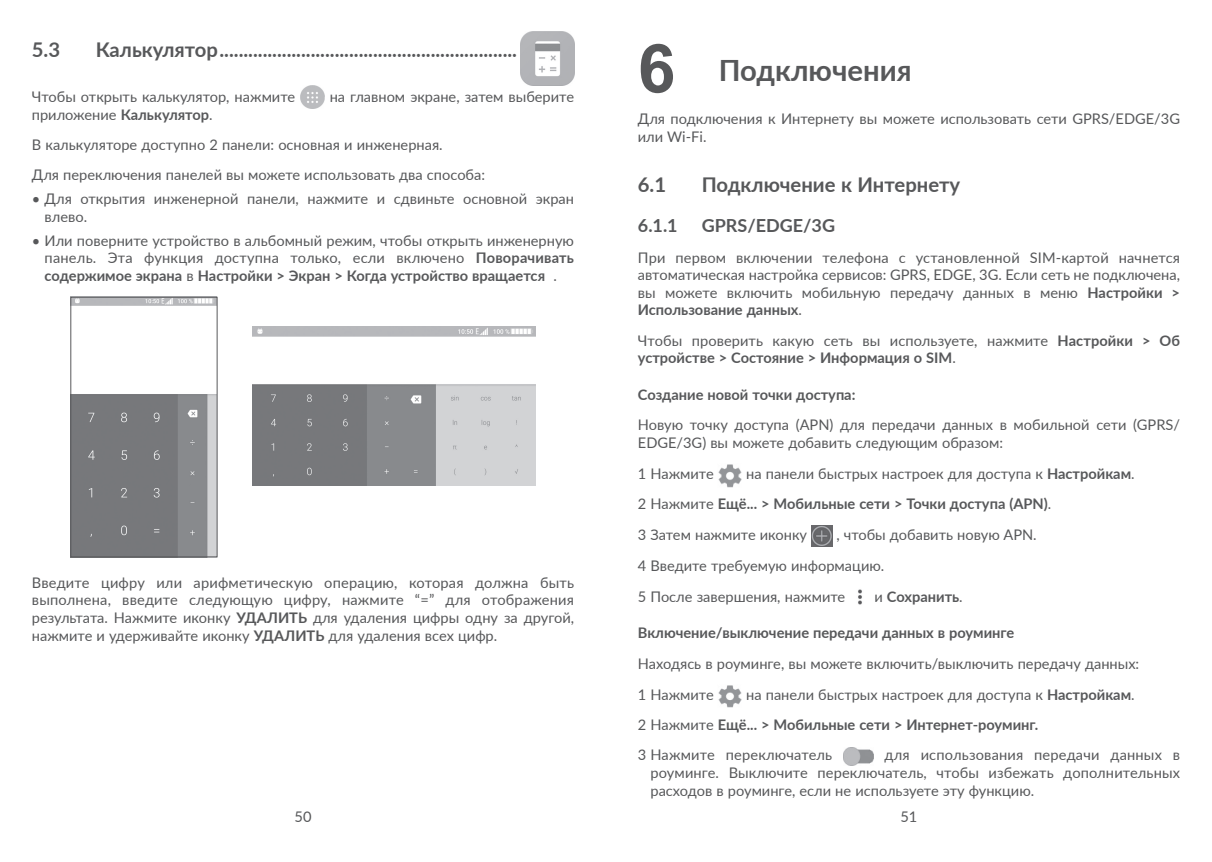
<style>
.page{position:relative;width:1212px;height:862px;background:#fff}
.page>*{position:absolute;margin:0;border:0;box-sizing:border-box;transform-origin:0 0}
.t1{font:700 67.5px "Arial";color:#57585a}
.t2{font:700 29.25px "Lato";color:#57585a}
.t3{font:700 20.25px "Lato";color:#57585a}
.t4{font:700 18px "Lato";color:#57585a}
.Body{font:14.62px/17.6px "Lato";color:#57585a;text-align:justify}
.Body-2{font:700 14.62px/17.6px "Lato";color:#57585a}
.Heading_3{font:700 14.62px "Lato";color:#57585a}
.s1{font-weight:700}
.s2{font-weight:400}
</style>
<div class="page">
<img style="left:521px;top:32px;width:53px;height:53px">
<img style="left:300px;top:85px;width:25px;height:23px">
<img style="left:72px;top:298px;width:144px;height:257px">
<img style="left:253px;top:326px;width:282px;height:159px">
<div style="left:70px;top:296px;width:148px;height:261px;border:1px solid #57585a"></div>
<img style="left:718px;top:464px;width:24px;height:23px">
<img style="left:811px;top:525px;width:21px;height:21px">
<img style="left:858px;top:589px;width:4px;height:16px">
<img style="left:718px;top:685px;width:24px;height:22px">
<img style="left:843px;top:747px;width:31px;height:17px">
<p class="t3" style="left:32px;top:34px;width:30px">5.3</p>
<p class="t3" style="left:96px;top:34px;width:423px">Калькулятор..............................................................</p>
<p class="Body" style="left:32px;top:87px;width:265px">Чтобы открыть калькулятор, нажмите</p>
<p class="Body" style="left:330px;top:87px;width:246px">на главном экране, затем выберите</p>
<p class="Body" style="left:32px;top:105px;width:182px">приложение <span class="s1">Калькулятор</span>.</p>
<p class="Body" style="left:32px;top:135px;width:412px">В калькуляторе доступно 2 панели: основная и инженерная.</p>
<p class="Body" style="left:32px;top:166px;width:455px">Для переключения панелей вы можете использовать два способа:</p>
<p class="Body" style="left:45px;top:189px;width:531px;text-indent:-13px">• Для открытия инженерной панели, нажмите и сдвиньте основной экран влево.</p>
<p class="Body" style="left:45px;top:231px;width:531px;text-indent:-13px">• Или поверните устройство в альбомный режим, чтобы открыть инженерную панель. Эта функция доступна только, если включено <span class="s1">Поворачивать содержимое экрана</span> в <span class="s1">Настройки &gt; Экран &gt; Когда устройство вращается</span> .</p>
<p class="Body" style="left:32px;top:573px;width:544px">Введите цифру или арифметическую операцию, которая должна быть выполнена, введите следующую цифру, нажмите “=” для отображения результата. Нажмите иконку <span class="s1">УДАЛИТЬ</span> для удаления цифры одну за другой, нажмите и удерживайте иконку <span class="s1">УДАЛИТЬ</span> для удаления всех цифр.</p>
<p class="t1" style="left:638px;top:24px;width:39px">6</p>
<p class="t2" style="left:719px;top:49px;width:194px">Подключения</p>
<p class="Body" style="left:638px;top:109px;width:544px">Для подключения к Интернету вы можете использовать сети GPRS/EDGE/3G или Wi-Fi.</p>
<p class="t3" style="left:638px;top:169px;width:30px">6.1</p>
<p class="t3" style="left:702px;top:169px;width:260px">Подключение к Интернету</p>
<p class="t4" style="left:638px;top:212px;width:41px">6.1.1</p>
<p class="t4" style="left:702px;top:212px;width:135px">GPRS/EDGE/3G</p>
<p class="Body" style="left:638px;top:248px;width:544px">При первом включении телефона с установленной SIM-картой начнется автоматическая настройка сервисов: GPRS, EDGE, 3G. Если сеть не подключена, вы можете включить мобильную передачу данных в меню <span class="s1">Настройки &gt; Использование данных</span>.</p>
<p class="Body-2" style="left:638px;top:331px;width:544px"><span class="s2">Чтобы проверить какую сеть вы используете, нажмите</span> Настройки &gt; Об устройстве &gt; Состояние &gt; Информация о SIM<span class="s2">.</span></p>
<p class="Heading_3" style="left:638px;top:384px;width:219px">Создание новой точки доступа:</p>
<p class="Body" style="left:638px;top:415px;width:544px">Новую точку доступа (APN) для передачи данных в мобильной сети (GPRS/<br>EDGE/3G) вы можете добавить следующим образом:</p>
<p class="Body" style="left:638px;top:464px;width:77px">1 Нажмите</p>
<p class="Body" style="left:746px;top:464px;width:390px">на панели быстрых настроек для доступа к <span class="s1">Настройкам</span>.</p>
<p class="Body-2" style="left:638px;top:494px;width:415px"><span class="s2">2 Нажмите</span> Ещё... &gt; Мобильные сети &gt; Точки доступа (APN)<span class="s2">.</span></p>
<p class="Body" style="left:638px;top:525px;width:171px">3 Затем нажмите иконку</p>
<p class="Body" style="left:836px;top:525px;width:202px">, чтобы добавить новую APN.</p>
<p class="Body" style="left:638px;top:555px;width:248px">4 Введите требуемую информацию.</p>
<p class="Body" style="left:638px;top:586px;width:209px">5 После завершения, нажмите</p>
<p class="Body-2" style="left:874px;top:586px;width:90px"><span class="s2">и</span> Сохранить<span class="s2">.</span></p>
<p class="Heading_3" style="left:638px;top:621px;width:378px">Включение/выключение передачи данных в роуминге</p>
<p class="Body" style="left:638px;top:653px;width:503px">Находясь в роуминге, вы можете включить/выключить передачу данных:</p>
<p class="Body" style="left:638px;top:684px;width:77px">1 Нажмите</p>
<p class="Body" style="left:746px;top:684px;width:390px">на панели быстрых настроек для доступа к <span class="s1">Настройкам</span>.</p>
<p class="Body-2" style="left:638px;top:714px;width:402px"><span class="s2">2 Нажмите</span> Ещё... &gt; Мобильные сети &gt; Интернет-роуминг.</p>
<p class="Body" style="left:638px;top:745px;width:196px">3 Нажмите переключатель</p>
<p class="Body" style="left:650px;top:745px;width:531px;text-indent:234px">для использования передачи данных в роуминге. Выключите переключатель, чтобы избежать дополнительных расходов в роуминге, если не используете эту функцию.</p>
<p class="Body" style="left:294px;top:806px;width:18px">50</p>
<p class="Body" style="left:900px;top:806px;width:18px">51</p>
</div>
